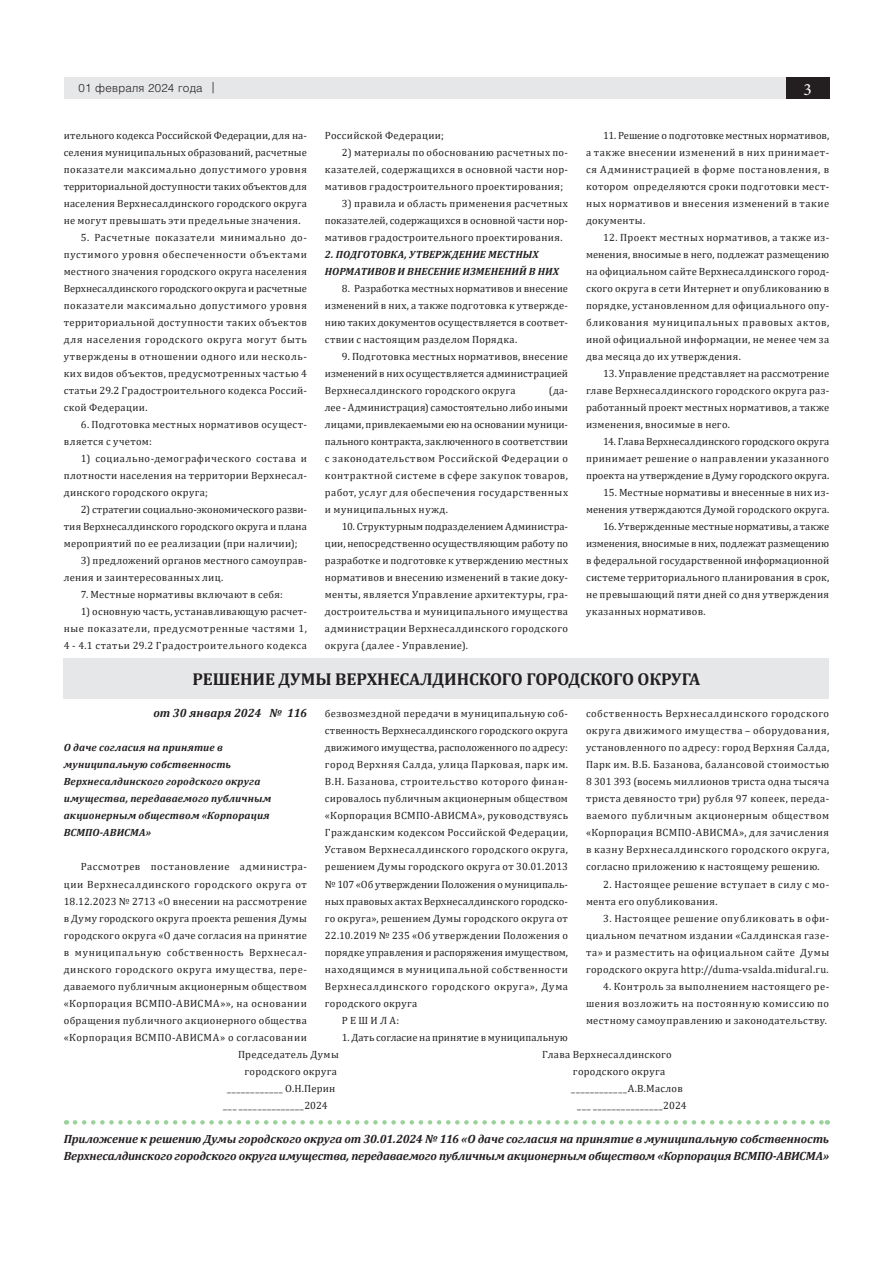
<style>
.page{position:relative;width:893px;height:1263px;background:#fff}
.page>*{position:absolute;margin:0;border:0;box-sizing:border-box;transform-origin:0 0}
.t1{font:700 17.25px "Cambria";letter-spacing:-.005em;color:#231f20}
.t2{font:17.25px "Minion Pro";color:#fff}
.прилож_подзаг{font:italic 700 12px/17px "Cambria";letter-spacing:-.01em;color:#231f20}
.От{font:italic 700 12px "Cambria";letter-spacing:.005em;color:#231f20}
.t3{font:300 11.55px "Helios";letter-spacing:.02em;color:#231f20}
.тело_7{font:10.5px/17px "Cambria";letter-spacing:.03em;color:#231f20;text-align:justify}
.суть_постановл{font:italic 700 10.5px/17px "Cambria";letter-spacing:.015em;color:#231f20}
.тело_7-2{font:10.5px "Cambria";color:#231f20}
.s1{font-family:"Franklin Gothic";font-weight:400;font-size:13.5px;color:#57585a}
</style>
<div class="page">
<div style="left:64px;top:77px;width:722px;height:22px;background:#e6e7e9"></div>
<div style="left:786px;top:77px;width:43px;height:22px;background:#231f20"></div>
<div style="left:64px;top:658px;width:765px;height:40px;background:#e6e7e9"></div>
<svg style="left:75px;top:1120px;width:753px;height:4px"></svg>
<p class="t3" style="left:79px;top:81px;width:139px">01 февраля 2024 года <span class="s1">|</span></p>
<h1 class="t2" style="left:803px;top:77px;width:10px">3</h1>
<p class="тело_7" style="left:64px;top:127px;width:245px">ительного кодекса Российской Федерации, для на&shy;селения муниципальных образований, расчетные показатели максимально допустимого уровня территориальной доступности таких объектов для населения Верхнесалдинского городского округа не могут превышать эти предельные значения.</p>
<p class="тело_7" style="left:64px;top:229px;width:245px;text-indent:17px">5. Расчетные показатели минимально до&shy;пустимого уровня обеспеченности объектами местного значения городского округа населения Верхнесалдинского городского округа и расчетные показатели максимально допустимого уровня территориальной доступности таких объектов для населения городского округа могут быть утверждены в отношении одного или несколь&shy;ких видов объектов, предусмотренных частью 4 статьи 29.2 Градостроительного кодекса Россий&shy;ской Федерации.</p>
<p class="тело_7" style="left:64px;top:416px;width:245px;text-indent:17px">6. Подготовка местных нормативов осущест&shy;вляется с учетом:</p>
<p class="тело_7" style="left:64px;top:450px;width:245px;text-indent:17px">1) социально-демографического состава и плотности населения на территории Верхнесал&shy;динского городского округа;</p>
<p class="тело_7" style="left:64px;top:501px;width:245px;text-indent:17px">2) стратегии социально-экономического разви&shy;тия Верхнесалдинского городского округа и плана мероприятий по ее реализации (при наличии);</p>
<p class="тело_7" style="left:64px;top:552px;width:245px;text-indent:17px">3) предложений органов местного самоуправ&shy;ления и заинтересованных лиц.</p>
<p class="тело_7" style="left:81px;top:586px;width:204px">7. Местные нормативы включают в себя:</p>
<p class="тело_7" style="left:64px;top:603px;width:245px;text-indent:17px">1) основную часть, устанавливающую расчет&shy;ные показатели, предусмотренные частями 1, 4 - 4.1 статьи 29.2 Градостроительного кодекса</p>
<p class="тело_7" style="left:325px;top:127px;width:121px">Российской Федерации;</p>
<p class="тело_7" style="left:325px;top:144px;width:245px;text-indent:17px">2) материалы по обоснованию расчетных по&shy;казателей, содержащихся в основной части нор&shy;мативов градостроительного проектирования;</p>
<p class="тело_7" style="left:325px;top:195px;width:245px;text-indent:17px">3) правила и область применения расчетных показателей, содержащихся в основной части нор&shy;мативов градостроительного проектирования.</p>
<p class="суть_постановл" style="left:325px;top:246px;width:236px">2. ПОДГОТОВКА, УТВЕРЖДЕНИЕ МЕСТНЫХ<br>НОРМАТИВОВ И ВНЕСЕНИЕ ИЗМЕНЕНИЙ В НИХ</p>
<p class="тело_7" style="left:325px;top:280px;width:245px;text-indent:17px">8. Разработка местных нормативов и внесение изменений в них, а также подготовка к утвержде&shy;нию таких документов осуществляется в соответ&shy;ствии с настоящим разделом Порядка.</p>
<p class="тело_7" style="left:325px;top:348px;width:245px;text-indent:17px">9. Подготовка местных нормативов, внесение изменений в них осуществляется администрацией Верхнесалдинского городского округа</p>
<p class="тело_7" style="left:586px;top:127px;width:245px;text-indent:17px">11. Решение о подготовке местных нормативов, а также внесении изменений в них принимает&shy;ся Администрацией в форме постановления, в котором определяются сроки подготовки мест&shy;ных нормативов и внесения изменений в такие документы.</p>
<p class="тело_7" style="left:586px;top:229px;width:245px;text-indent:17px">12. Проект местных нормативов, а также из&shy;менения, вносимые в него, подлежат размещению на официальном сайте Верхнесалдинского город&shy;ского округа в сети Интернет и опубликованию в порядке, установленном для официального опу&shy;бликования муниципальных правовых актов, иной официальной информации, не менее чем за два месяца до их утверждения.</p>
<p class="тело_7" style="left:586px;top:365px;width:245px;text-indent:17px">13. Управление представляет на рассмотрение главе Верхнесалдинского городского округа раз&shy;работанный проект местных нормативов, а также изменения, вносимые в него.</p>
<p class="тело_7" style="left:586px;top:433px;width:245px;text-indent:17px">14. Глава Верхнесалдинского городского округа принимает решение о направлении указанного проекта на утверждение в Думу городского округа.</p>
<p class="тело_7" style="left:586px;top:484px;width:245px;text-align:right">15. Местные нормативы и внесенные в них из&shy;менения утверждаются Думой городского округа.</p>
<p class="тело_7" style="left:586px;top:518px;width:245px;text-indent:17px">16. Утвержденные местные нормативы, а также изменения, вносимые в них, подлежат размещению в федеральной государственной информационной системе территориального планирования в срок, не превышающий пяти дней со дня утверждения указанных нормативов.</p>
<p class="тело_7" style="left:325px;top:382px;width:245px;text-indent:224px">(да&shy;лее - Администрация) самостоятельно либо иными лицами, привлекаемыми ею на основании муници&shy;пального контракта, заключенного в соответствии с законодательством Российской Федерации о контрактной системе в сфере закупок товаров, работ, услуг для обеспечения государственных и муниципальных нужд.</p>
<p class="тело_7" style="left:325px;top:518px;width:245px;text-indent:17px">10. Структурным подразделением Администра&shy;ции, непосредственно осуществляющим работу по разработке и подготовке к утверждению местных нормативов и внесению изменений в такие доку&shy;менты, является Управление архитектуры, гра&shy;достроительства и муниципального имущества администрации Верхнесалдинского городского округа (далее - Управление).</p>
<p class="t1" style="left:192px;top:667px;width:510px">РЕШЕНИЕ ДУМЫ ВЕРХНЕСАЛДИНСКОГО ГОРОДСКОГО ОКРУГА</p>
<p class="От" style="left:153px;top:705px;width:155px">от 30 января 2024 № 116</p>
<p class="суть_постановл" style="left:64px;top:739px;width:209px">О даче согласия на принятие в муниципальную собственность<br>Верхнесалдинского городского округа имущества, передаваемого публичным акционерным обществом «Корпорация<br>ВСМПО-АВИСМА»</p>
<p class="тело_7" style="left:64px;top:858px;width:245px;text-indent:17px">Рассмотрев постановление администра&shy;ции Верхнесалдинского городского округа от 18.12.2023 № 2713 «О внесении на рассмотрение в Думу городского округа проекта решения Думы городского округа «О даче согласия на принятие в муниципальную собственность Верхнесал&shy;динского городского округа имущества, пере&shy;даваемого публичным акционерным обществом «Корпорация ВСМПО-АВИСМА»», на основании обращения публичного акционерного общества «Корпорация ВСМПО-АВИСМА» о согласовании</p>
<p class="тело_7" style="left:325px;top:705px;width:245px">безвозмездной передачи в муниципальную соб&shy;ственность Верхнесалдинского городского округа движимого имущества, расположенного по адресу: город Верхняя Салда, улица Парковая, парк им.<br>В.Н. Базанова, строительство которого финан&shy;сировалось публичным акционерным обществом «Корпорация ВСМПО-АВИСМА», руководствуясь Гражданским кодексом Российской Федерации, Уставом Верхнесалдинского городского округа, решением Думы городского округа от 30.01.2013 № 107 «Об утверждении Положения о муниципаль&shy;ных правовых актах Верхнесалдинского городско&shy;го округа», решением Думы городского округа от 22.10.2019 № 235 «Об утверждении Положения о порядке управления и распоряжения имуществом, находящимся в муниципальной собственности Верхнесалдинского городского округа», Дума городского округа</p>
<p class="тело_7" style="left:342px;top:1011px;width:59px">Р Е Ш И Л А:</p>
<p class="тело_7-2" style="left:342px;top:1031px;width:228px">1. Дать согласие на принятие в муниципальную</p>
<p class="тело_7" style="left:586px;top:705px;width:245px">собственность Верхнесалдинского городского округа движимого имущества – оборудования, установленного по адресу: город Верхняя Салда, Парк им. В.Б. Базанова, балансовой стоимостью 8 301 393 (восемь миллионов триста одна тысяча триста девяносто три) рубля 97 копеек, переда&shy;ваемого публичным акционерным обществом «Корпорация ВСМПО-АВИСМА», для зачисления в казну Верхнесалдинского городского округа, согласно приложению к настоящему решению.</p>
<p class="тело_7" style="left:586px;top:875px;width:245px;text-indent:17px">2. Настоящее решение вступает в силу с мо&shy;мента его опубликования.</p>
<p class="тело_7" style="left:586px;top:909px;width:245px;text-indent:17px">3. Настоящее решение опубликовать в офи&shy;циальном печатном издании «Салдинская газе&shy;та» и разместить на официальном сайте Думы городского округа http://duma-vsalda.midural.ru.</p>
<p class="тело_7" style="left:586px;top:977px;width:245px;text-indent:17px">4. Контроль за выполнением настоящего ре&shy;шения возложить на постоянную комиссию по местному самоуправлению и законодательству.</p>
<p class="тело_7" style="left:238px;top:1045px;width:102px">Председатель Думы</p>
<p class="тело_7" style="left:542px;top:1045px;width:131px">Глава Верхнесалдинского</p>
<p class="тело_7" style="left:245px;top:1062px;width:94px">городского округа</p>
<p class="тело_7" style="left:573px;top:1062px;width:94px">городского округа</p>
<p class="тело_7" style="left:227px;top:1079px;width:110px">____________ О.Н.Перин</p>
<p class="тело_7" style="left:571px;top:1079px;width:113px">____________А.В.Маслов</p>
<p class="тело_7" style="left:223px;top:1096px;width:106px">___ ______________2024</p>
<p class="тело_7" style="left:577px;top:1096px;width:111px">___ _______________2024</p>
<p class="прилож_подзаг" style="left:64px;top:1130px;width:767px">Приложение к решению Думы городского округа от 30.01.2024 № 116 «О даче согласия на принятие в муниципальную собственность<br>Верхнесалдинского городского округа имущества, передаваемого публичным акционерным обществом «Корпорация ВСМПО-АВИСМА»</p>
</div>
